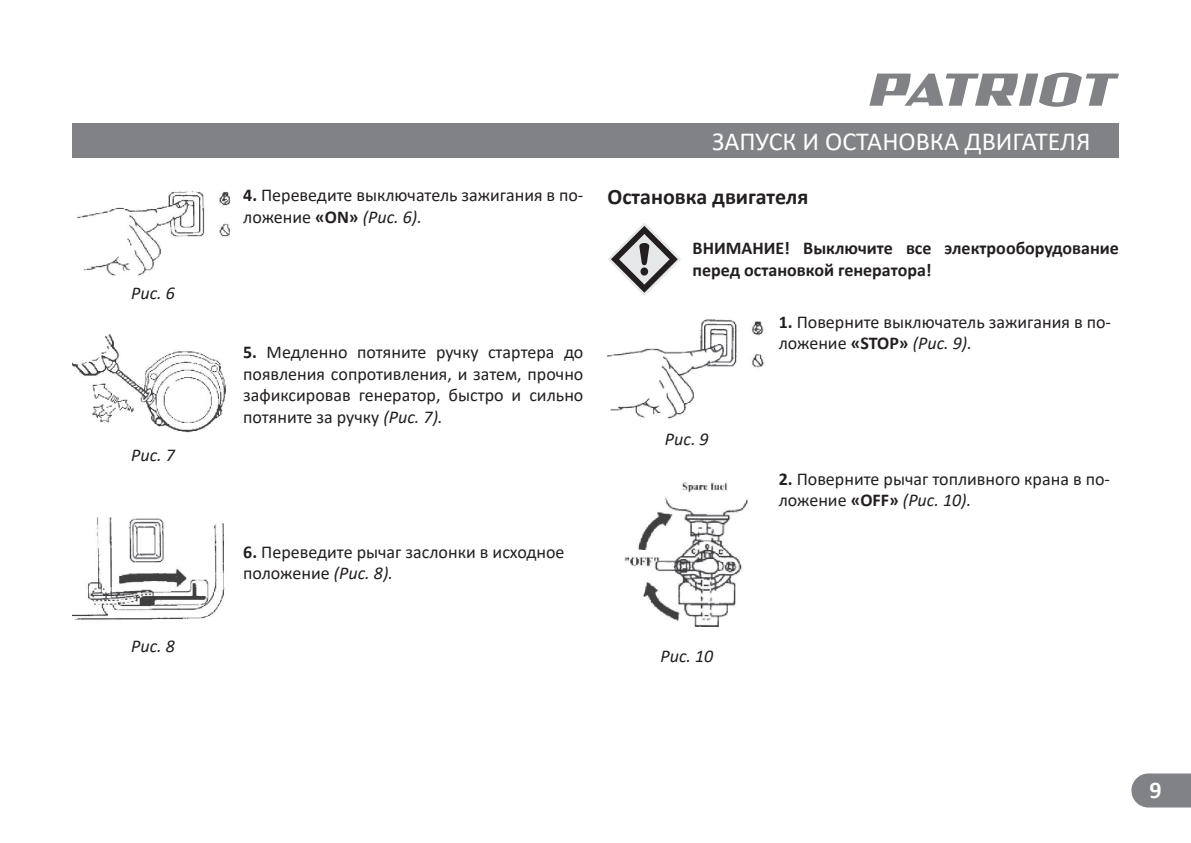
<style>
.page{position:relative;width:1191px;height:843px;background:#fff}
.page>*{position:absolute;margin:0;border:0;box-sizing:border-box;transform-origin:0 0}
.t1{font:26px "Calibri";color:#fff}
.t2{font:700 24px "Calibri";color:#fff}
.t3{font:700 22px "Calibri";color:#231f20}
.t4{font:18px/21.6px "Calibri";color:#231f20}
.t5{font:700 18px/21.6px "Calibri";color:#231f20}
.t6{font:italic 18px "Calibri";color:#231f20}
.s1{font-weight:700}
.s2{font-style:italic}
</style>
<div class="page">
<svg style="left:869px;top:72px;width:250px;height:35px"></svg>
<div style="left:72px;top:123px;width:1047px;height:34px;background:#808285"></div>
<svg style="left:1131px;top:773px;width:60px;height:34px;background:#898b8e"></svg>
<img style="left:76px;top:191px;width:155px;height:85px">
<img style="left:72px;top:334px;width:154px;height:99px">
<img style="left:72px;top:517px;width:153px;height:103px">
<img style="left:607px;top:319px;width:157px;height:100px">
<img style="left:624px;top:482px;width:124px;height:145px">
<svg style="left:608px;top:223px;width:73px;height:73px"></svg>
<p class="t6" style="left:131px;top:280px;width:45px">Рис. 6</p>
<p class="t6" style="left:131px;top:443px;width:45px">Рис. 7</p>
<p class="t6" style="left:131px;top:633px;width:45px">Рис. 8</p>
<p class="t4" style="left:243px;top:184px;width:342px"><span class="s1">4.</span> Переведите выключатель зажигания в по&shy;ложение <span class="s1">«ON»</span> <span class="s2">(Рис. 6).</span></p>
<p class="t4" style="left:243px;top:340px;width:342px;text-align:justify"><span class="s1">5.</span> Медленно потяните ручку стартера до появления сопротивления, и затем, прочно зафиксировав генератор, быстро и сильно потяните за ручку <span class="s2">(Рис. 7).</span></p>
<p class="t4" style="left:243px;top:540px;width:323px"><span class="s1">6.</span> Переведите рычаг заслонки в исходное положение <span class="s2">(Рис. 8).</span></p>
<h1 class="t1" style="left:712px;top:123px;width:380px">ЗАПУСК И ОСТАНОВКА ДВИГАТЕЛЯ</h1>
<p class="t3" style="left:607px;top:181px;width:202px">Остановка двигателя</p>
<p class="t5" style="left:692px;top:237px;width:428px">ВНИМАНИЕ! Выключите все электрооборудование перед остановкой генератора!</p>
<p class="t6" style="left:665px;top:426px;width:45px">Рис. 9</p>
<p class="t4" style="left:778px;top:310px;width:334px"><span class="s1">1.</span> Поверните выключатель зажигания в по&shy;ложение <span class="s1">«STOP»</span> <span class="s2">(Рис. 9).</span></p>
<p class="t4" style="left:778px;top:467px;width:333px"><span class="s1">2.</span> Поверните рычаг топливного крана в по&shy;ложение <span class="s1">«OFF»</span> <span class="s2">(Рис. 10).</span></p>
<p class="t6" style="left:660px;top:643px;width:54px">Рис. 10</p>
<h2 class="t2" style="left:1149px;top:773px;width:14px">9</h2>
</div>
